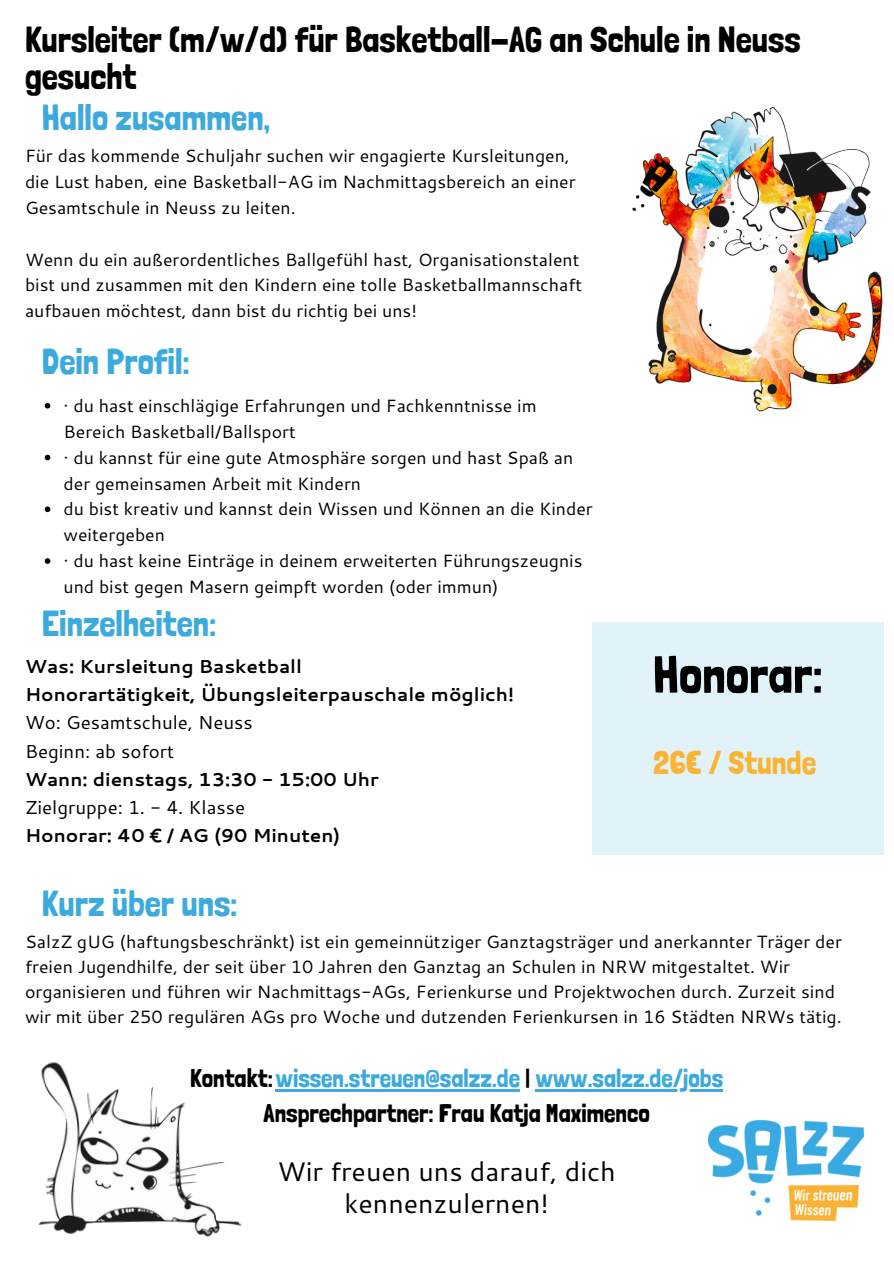
<style>
.page{position:relative;width:894px;height:1264px;background:#fff}
.page>*{position:absolute;margin:0;border:0;box-sizing:border-box;transform-origin:0 0}
.t1{font:52.05px "Londrina Solid";color:#000}
.t2{font:36.15px/37.2px "Londrina Solid";color:#000}
.t3{font:36.15px "Londrina Solid";color:#3caadc}
.t4{font:32.7px "Londrina Solid";color:#fab432}
.t5{font:26.85px/32.4px "Cantarell";color:#000;text-align:center}
.t6{font:25.5px "Londrina Solid";color:#3caadc}
.t7{font:25.5px "Londrina Solid";color:#000}
.t8{font:700 18.75px/28.2px "Cantarell";color:#000}
.t9{font:18.75px/28.2px "Cantarell";color:#000}
.t10{font:17.7px/25.8px "Cantarell";color:#000}
.s1{font-weight:400}
.s2{color:#000}
</style>
<div class="page">
<img style="left:708px;top:1120px;width:155px;height:99px">
<img style="left:38px;top:1062px;width:204px;height:175px">
<div style="left:592px;top:622px;width:291px;height:232px;background:#e1f2f9"></div>
<img style="left:632px;top:107px;width:251px;height:305px">
<hr style="left:275px;top:1089px;width:245px;height:2px;background:#3caadc">
<hr style="left:535px;top:1089px;width:188px;height:2px;background:#3caadc">
<svg style="left:45px;top:403px;width:5px;height:5px"></svg>
<svg style="left:45px;top:454px;width:5px;height:6px"></svg>
<svg style="left:45px;top:506px;width:5px;height:6px"></svg>
<svg style="left:45px;top:558px;width:5px;height:6px"></svg>
<p class="t2" style="left:25px;top:20px;width:777px">Kursleiter (m/w/d) für Basketball-AG an Schule in Neuss gesucht</p>
<h4 class="t3" style="left:42px;top:95px;width:230px">Hallo zusammen,</h4>
<p class="t10" style="left:25px;top:142px;width:552px">Für das kommende Schuljahr suchen wir engagierte Kursleitungen, die Lust haben, eine Basketball-AG im Nachmittagsbereich an einer<br>Gesamtschule in Neuss zu leiten.</p>
<h3 class="t10" style="left:25px;top:246px;width:558px">Wenn du ein außerordentliches Ballgefühl hast, Organisationstalent bist und zusammen mit den Kindern eine tolle Basketballmannschaft aufbauen möchtest, dann bist du richtig bei uns!</h3>
<h1 class="t3" style="left:42px;top:339px;width:149px">Dein Profil:</h1>
<h2 class="t10" style="left:64px;top:392px;width:474px">· du hast einschlägige Erfahrungen und Fachkenntnisse im<br>Bereich Basketball/Ballsport</h2>
<h2 class="t10" style="left:64px;top:444px;width:511px">· du kannst für eine gute Atmosphäre sorgen und hast Spaß an der gemeinsamen Arbeit mit Kindern</h2>
<h5 class="t10" style="left:64px;top:495px;width:530px">du bist kreativ und kannst dein Wissen und Können an die Kinder weitergeben</h5>
<p class="t10" style="left:64px;top:547px;width:520px">· du hast keine Einträge in deinem erweiterten Führungszeugnis und bist gegen Masern geimpft worden (oder immun)</p>
<h5 class="t3" style="left:42px;top:602px;width:176px">Einzelheiten:</h5>
<p class="t8" style="left:25px;top:652px;width:490px">Was: Kursleitung Basketball<br>Honorartätigkeit, Übungsleiterpauschale möglich!</p>
<h5 class="t9" style="left:25px;top:708px;width:229px">Wo: Gesamtschule, Neuss<br>Beginn: ab sofort</h5>
<p class="t8" style="left:25px;top:764px;width:355px">Wann: dienstags, 13:30 - 15:00 Uhr<br><span class="s1">Zielgruppe: 1. - 4. Klasse</span></p>
<p class="t8" style="left:25px;top:820px;width:317px">Honorar: 40 € / AG (90 Minuten)</p>
<h2 class="t3" style="left:42px;top:881px;width:197px">Kurz über uns:</h2>
<h2 class="t1" style="left:652px;top:643px;width:171px">Honorar:</h2>
<p class="t4" style="left:653px;top:743px;width:164px">26€ / Stunde</p>
<h5 class="t10" style="left:25px;top:929px;width:818px;line-height:24.8px">SalzZ gUG (haftungsbeschränkt) ist ein gemeinnütziger Ganztagsträger und anerkannter Träger der freien Jugendhilfe, der seit über 10 Jahren den Ganztag an Schulen in NRW mitgestaltet. Wir organisieren und führen wir Nachmittags-AGs, Ferienkurse und Projektwochen durch. Zurzeit sind wir mit über 250 regulären AGs pro Woche und dutzenden Ferienkursen in 16 Städten NRWs tätig.</h5>
<p class="t6" style="left:190px;top:1063px;width:534px"><span class="s2">Kontakt:</span>wissen.streuen@salzz.de <span class="s2">|</span> www.salzz.de/jobs</p>
<p class="t7" style="left:263px;top:1097px;width:387px">Ansprechpartner: Frau Katja Maximenco</p>
<h5 class="t5" style="left:277px;top:1154px;width:340px">Wir freuen uns darauf, dich kennenzulernen!</h5>
</div>
